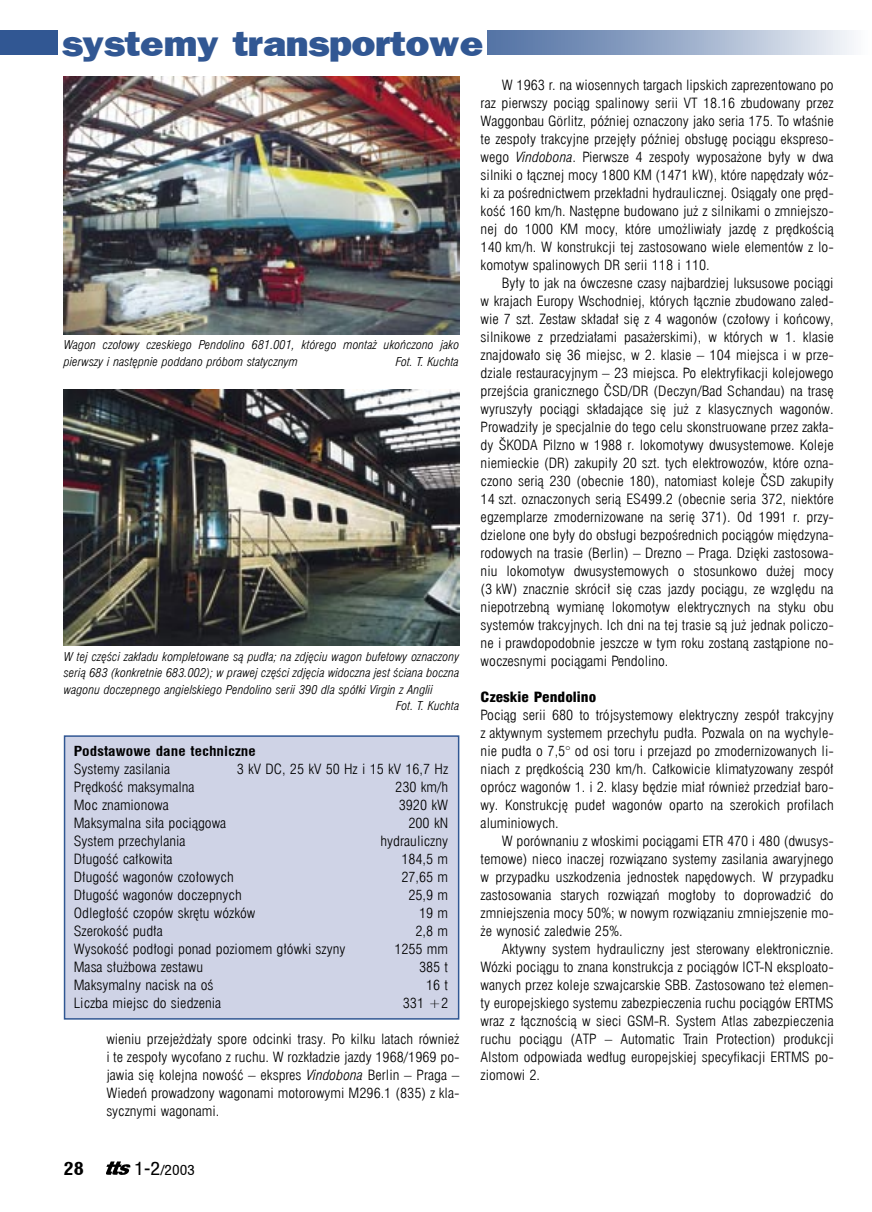
<style>
.page{position:relative;width:872px;height:1212px;background:#fff}
.page>*{position:absolute;margin:0;border:0;box-sizing:border-box;transform-origin:0 0}
.tytuł2{font:36px "Frankfurt Goth Hvypl";color:#315793;scale:1.1 1}
.tytuł2-2{font:700 18px "Switzerland Condpl";color:#000;scale:1.1 1}
.tekst{font:13.8px/18px "Swis 721 Lt Cn EU Normal";color:#000;text-align:justify;scale:1.1 1}
.tekst0{font:13.8px/18px "Swis 721 Lt Cn EU Normal";color:#000;text-align:justify;scale:1.1 1}
.tytuł2-3{font:700 13.8px "Switzerland Condpl";color:#000;scale:1.1 1}
.tytuł1{font:13.8px "Swis 721 Blk Cn EU Normal";color:#000;scale:1.1 1}
.tytuł2-4{font:13.8px "Switzerland Condpl";color:#000;scale:1.1 1}
.podpis0{font:12px/16.5px "Swis 721 Lt Cn EU Italic";color:#000;scale:1.1 1}
.s1{font-family:"Swis 721 Lt Cn EU Italic"}
.s2{font-size:18px}
</style>
<div class="page">
<div style="left:0;top:30px;width:58px;height:25px;background:#315793"></div>
<div style="left:487px;top:30px;width:385px;height:25px;background:linear-gradient(to right,#4a6ba0,#f6f7fa)"></div>
<svg style="left:106px;top:1161px;width:24px;height:14px"></svg>
<svg style="left:871px;top:30px;width:1px;height:25px"></svg>
<img style="left:64px;top:77px;width:395px;height:257px">
<img style="left:64px;top:389px;width:395px;height:256px">
<div style="left:65px;top:736px;width:393px;height:283px;background:#cfd3e6"></div>
<div style="left:64px;top:735px;width:395px;height:284px;border:2px solid #315793"></div>
<p class="tytuł2" style="left:62px;top:21px;width:385px">systemy transportowe</p>
<p class="podpis0" style="left:64px;top:337px;width:361px">Wagon czołowy czeskiego Pendolino 681.001, którego montaż ukończono jako pierwszy i następnie poddano próbom statycznym</p>
<p class="podpis0" style="left:396px;top:354px;width:59px">Fot. T. Kuchta</p>
<p class="podpis0" style="left:64px;top:649px;width:361px;text-align:justify">W tej części zakładu kompletowane są pudła; na zdjęciu wagon bufetowy oznaczony serią 683 (konkretnie 683.002); w prawej części zdjęcia widoczna jest ściana boczna wagonu doczepnego angielskiego Pendolino serii 390 dla spółki Virgin z Anglii</p>
<p class="podpis0" style="left:396px;top:698px;width:59px">Fot. T. Kuchta</p>
<p class="tytuł2-3" style="left:74px;top:743px;width:167px">Podstawowe dane techniczne</p>
<p class="tekst0" style="left:74px;top:760px;width:89px">Systemy zasilania</p>
<p class="tekst0" style="left:237px;top:760px;width:194px">3 kV DC, 25 kV 50 Hz i 15 kV 16,7 Hz</p>
<p class="tekst0" style="left:74px;top:778px;width:111px">Prędkość maksymalna</p>
<p class="tekst0" style="left:395px;top:778px;width:50px">230 km/h</p>
<p class="tekst0" style="left:74px;top:796px;width:88px">Moc znamionowa</p>
<p class="tekst0" style="left:399px;top:796px;width:46px">3920 kW</p>
<p class="tekst0" style="left:74px;top:814px;width:140px">Maksymalna siła pociągowa</p>
<p class="tekst0" style="left:408px;top:814px;width:38px">200 kN</p>
<p class="tekst0" style="left:74px;top:832px;width:103px">System przechylania</p>
<p class="tekst0" style="left:380px;top:832px;width:63px">hydrauliczny</p>
<p class="tekst0" style="left:74px;top:850px;width:91px">Długość całkowita</p>
<p class="tekst0" style="left:401px;top:850px;width:44px">184,5 m</p>
<p class="tekst0" style="left:74px;top:868px;width:147px">Długość wagonów czołowych</p>
<p class="tekst0" style="left:401px;top:868px;width:44px">27,65 m</p>
<p class="tekst0" style="left:74px;top:886px;width:154px">Długość wagonów doczepnych</p>
<p class="tekst0" style="left:408px;top:886px;width:38px">25,9 m</p>
<p class="tekst0" style="left:74px;top:904px;width:167px">Odległość czopów skrętu wózków</p>
<p class="tekst0" style="left:419px;top:904px;width:28px">19 m</p>
<p class="tekst0" style="left:74px;top:922px;width:82px">Szerokość pudła</p>
<p class="tekst0" style="left:415px;top:922px;width:31px">2,8 m</p>
<p class="tekst0" style="left:74px;top:940px;width:248px">Wysokość podłogi ponad poziomem główki szyny</p>
<p class="tekst0" style="left:394px;top:940px;width:50px">1255 mm</p>
<p class="tekst0" style="left:74px;top:958px;width:119px">Masa służbowa zestawu</p>
<p class="tekst0" style="left:419px;top:958px;width:28px">385 t</p>
<p class="tekst0" style="left:74px;top:976px;width:129px">Maksymalny nacisk na oś</p>
<p class="tekst0" style="left:426px;top:976px;width:21px">16 t</p>
<p class="tekst0" style="left:74px;top:994px;width:135px">Liczba miejsc do siedzenia</p>
<p class="tekst0" style="left:403px;top:994px;width:43px">331 +2</p>
<p class="tekst" style="left:106px;top:1030px;width:322px">wieniu przejeżdżały spore odcinki trasy. Po kilku latach również i te zespoły wycofano z ruchu. W rozkładzie jazdy 1968/1969 po&shy;jawia się kolejna nowość – ekspres <span class="s1">Vindobona</span> Berlin – Praga – Wiedeń prowadzony wagonami motorowymi M296.1 (835) z kla&shy;sycznymi wagonami.</p>
<p class="tytuł2-2" style="left:64px;top:1157px;width:19px">28</p>
<p class="tytuł2-4" style="left:134px;top:1160px;width:57px"><span class="s2">1-2</span>/2003</p>
<p class="tekst" style="left:480px;top:76px;width:322px;text-indent:21px">W 1963 r. na wiosennych targach lipskich zaprezentowano po raz pierwszy pociąg spalinowy serii VT 18.16 zbudowany przez Waggonbau Görlitz, później oznaczony jako seria 175. To właśnie te zespoły trakcyjne przejęły później obsługę pociągu ekspreso&shy;wego <span class="s1">Vindobona</span>. Pierwsze 4 zespoły wyposażone były w dwa silniki o łącznej mocy 1800 KM (1471 kW), które napędzały wóz&shy;ki za pośrednictwem przekładni hydraulicznej. Osiągały one pręd&shy;kość 160 km/h. Następne budowano już z silnikami o zmniejszo&shy;nej do 1000 KM mocy, które umożliwiały jazdę z prędkością 140 km/h. W konstrukcji tej zastosowano wiele elementów z lo&shy;komotyw spalinowych DR serii 118 i 110.</p>
<p class="tekst" style="left:480px;top:274px;width:322px;text-indent:21px">Były to jak na ówczesne czasy najbardziej luksusowe pociągi w krajach Europy Wschodniej, których łącznie zbudowano zaled&shy;wie 7 szt. Zestaw składał się z 4 wagonów (czołowy i końcowy, silnikowe z przedziałami pasażerskimi), w których w 1. klasie znajdowało się 36 miejsc, w 2. klasie – 104 miejsca i w prze&shy;dziale restauracyjnym – 23 miejsca. Po elektryfikacji kolejowego przejścia granicznego ČSD/DR (Deczyn/Bad Schandau) na trasę wyruszyły pociągi składające się już z klasycznych wagonów.<br>Prowadziły je specjalnie do tego celu skonstruowane przez zakła&shy;dy ŠKODA Pilzno w 1988 r. lokomotywy dwusystemowe. Koleje niemieckie (DR) zakupiły 20 szt. tych elektrowozów, które ozna&shy;czono serią 230 (obecnie 180), natomiast koleje ČSD zakupiły 14 szt. oznaczonych serią ES499.2 (obecnie seria 372, niektóre egzemplarze zmodernizowane na serię 371). Od 1991 r. przy&shy;dzielone one były do obsługi bezpośrednich pociągów międzyna&shy;rodowych na trasie (Berlin) – Drezno – Praga. Dzięki zastosowa&shy;niu lokomotyw dwusystemowych o stosunkowo dużej mocy (3 kW) znacznie skrócił się czas jazdy pociągu, ze względu na niepotrzebną wymianę lokomotyw elektrycznych na styku obu systemów trakcyjnych. Ich dni na tej trasie są już jednak policzo&shy;ne i prawdopodobnie jeszcze w tym roku zostaną zastąpione no&shy;woczesnymi pociągami Pendolino.</p>
<p class="tytuł1" style="left:480px;top:688px;width:107px">Czeskie Pendolino</p>
<p class="tekst0" style="left:480px;top:706px;width:322px">Pociąg serii 680 to trójsystemowy elektryczny zespół trakcyjny z aktywnym systemem przechyłu pudła. Pozwala on na wychyle&shy;nie pudła o 7,5° od osi toru i przejazd po zmodernizowanych li&shy;niach z prędkością 230 km/h. Całkowicie klimatyzowany zespół oprócz wagonów 1. i 2. klasy będzie miał również przedział baro&shy;wy. Konstrukcję pudeł wagonów oparto na szerokich profilach aluminiowych.</p>
<p class="tekst" style="left:480px;top:832px;width:322px;text-indent:21px">W porównaniu z włoskimi pociągami ETR 470 i 480 (dwusys&shy;temowe) nieco inaczej rozwiązano systemy zasilania awaryjnego w przypadku uszkodzenia jednostek napędowych. W przypadku zastosowania starych rozwiązań mogłoby to doprowadzić do zmniejszenia mocy 50%; w nowym rozwiązaniu zmniejszenie mo&shy;że wynosić zaledwie 25%.</p>
<p class="tekst" style="left:480px;top:940px;width:322px;text-indent:21px">Aktywny system hydrauliczny jest sterowany elektronicznie.<br>Wózki pociągu to znana konstrukcja z pociągów ICT-N eksploato&shy;wanych przez koleje szwajcarskie SBB. Zastosowano też elemen&shy;ty europejskiego systemu zabezpieczenia ruchu pociągów ERTMS wraz z łącznością w sieci GSM-R. System Atlas zabezpieczenia ruchu pociągu (ATP – Automatic Train Protection) produkcji Alstom odpowiada według europejskiej specyfikacji ERTMS po&shy;ziomowi 2.</p>
</div>
